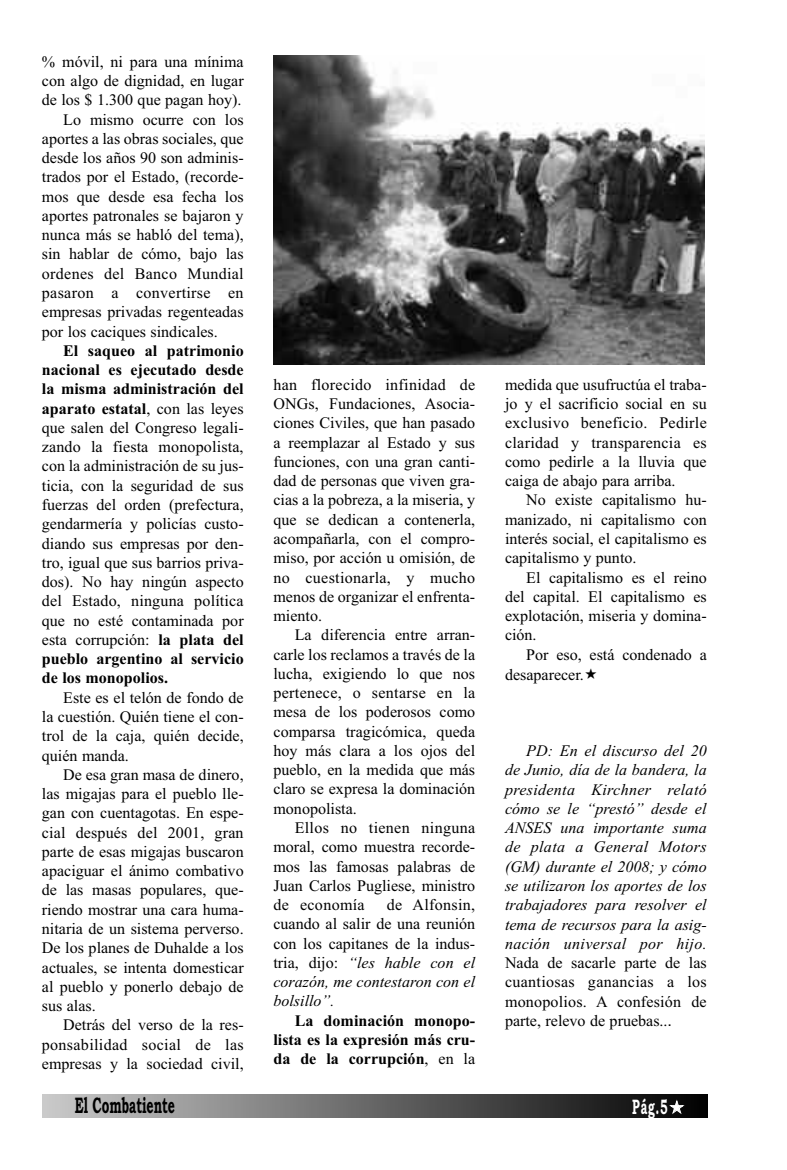
<style>
.page{position:relative;width:787px;height:1170px;background:#fff}
.page>*{position:absolute;margin:0;border:0;box-sizing:border-box;transform-origin:0 0}
.t1{font:700 22.5px "Bookman Old Style";color:#000;scale:.55 1}
.t2{font:700 21px "Bookman Old Style";color:#fff;scale:.55 1}
.t3{font:16.05px/19.2px "Times New Roman";color:#000;text-align:justify}
.t4{font:italic 16.05px/19.2px "Times New Roman";color:#000;text-align:justify}
.t5{font:700 16.05px/19.2px "Times New Roman";color:#000;text-align:justify}
.t6{font:16.05px "Times New Roman";letter-spacing:.02em;color:#000}
.s1{font-weight:700}
.s2{font-style:italic}
.s3{font-weight:400}
.s4{font-family:"Arial"}
</style>
<div class="page">
<div style="left:43px;top:1094px;width:664px;height:23px;background:linear-gradient(to right,#cacaca,#010101)"></div>
<img style="left:274px;top:55px;width:430px;height:309px">
<svg style="left:670px;top:1101px;width:13px;height:11px"></svg>
<p class="t3" style="left:42px;top:52px;width:203px">% móvil, ni para una mínima</p>
<p class="t3" style="left:42px;top:71px;width:203px">con algo de dignidad, en lugar</p>
<p class="t3" style="left:42px;top:90px;width:201px">de los $ 1.300 que pagan hoy).</p>
<p class="t3" style="left:63px;top:109px;width:182px">Lo mismo ocurre con los</p>
<p class="t3" style="left:42px;top:129px;width:203px">aportes a las obras sociales, que</p>
<p class="t3" style="left:42px;top:148px;width:203px">desde los años 90 son adminis-</p>
<p class="t3" style="left:42px;top:167px;width:203px">trados por el Estado, (recorde-</p>
<p class="t3" style="left:42px;top:186px;width:203px">mos que desde esa fecha los</p>
<p class="t3" style="left:42px;top:206px;width:203px">aportes patronales se bajaron y</p>
<p class="t3" style="left:42px;top:225px;width:203px">nunca más se habló del tema),</p>
<p class="t3" style="left:42px;top:244px;width:203px">sin hablar de cómo, bajo las</p>
<p class="t6" style="left:42px;top:264px;width:203px">ordenes del Banco Mundial</p>
<p class="t6" style="left:42px;top:283px;width:203px">pasaron a convertirse en</p>
<p class="t3" style="left:42px;top:302px;width:203px">empresas privadas regenteadas</p>
<p class="t3" style="left:42px;top:321px;width:177px">por los caciques sindicales.</p>
<p class="t3" style="left:42px;top:341px;width:203px;text-indent:21px"><span class="s1">El saqueo al patrimonio nacional es ejecutado desde la misma administración del aparato estatal</span>, con las leyes que salen del Congreso legali&shy;zando la fiesta monopolista, con la administración de su jus&shy;ticia, con la seguridad de sus fuerzas del orden (prefectura, gendarmería y policías custo&shy;diando sus empresas por den&shy;tro, igual que sus barrios priva&shy;dos). No hay ningún aspecto del Estado, ninguna política que no esté contaminada por esta corrupción: <span class="s1">la plata del pueblo argentino al servicio de los monopolios.</span></p>
<p class="t3" style="left:42px;top:687px;width:203px;text-indent:21px">Este es el telón de fondo de la cuestión. Quién tiene el con&shy;trol de la caja, quién decide, quién manda.</p>
<p class="t3" style="left:42px;top:764px;width:203px;text-indent:21px">De esa gran masa de dinero, las migajas para el pueblo lle&shy;gan con cuentagotas. En espe&shy;cial después del 2001, gran parte de esas migajas buscaron apaciguar el ánimo combativo de las masas populares, que&shy;riendo mostrar una cara huma&shy;nitaria de un sistema perverso.<br>De los planes de Duhalde a los actuales, se intenta domesticar al pueblo y ponerlo debajo de sus alas.</p>
<p class="t3" style="left:42px;top:1015px;width:203px;text-indent:21px">Detrás del verso de la res&shy;ponsabilidad social de las empresas y la sociedad civil,</p>
<p class="t3" style="left:273px;top:374px;width:203px">han florecido infinidad de ONGs, Fundaciones, Asocia&shy;ciones Civiles, que han pasado a reemplazar al Estado y sus funciones, con una gran canti&shy;dad de personas que viven gra&shy;cias a la pobreza, a la miseria, y que se dedican a contenerla, acompañarla, con el compro&shy;miso, por acción u omisión, de no cuestionarla, y mucho menos de organizar el enfrenta&shy;miento.</p>
<p class="t3" style="left:273px;top:625px;width:203px;text-indent:21px">La diferencia entre arran&shy;carle los reclamos a través de la lucha, exigiendo lo que nos pertenece, o sentarse en la mesa de los poderosos como comparsa tragicómica, queda hoy más clara a los ojos del pueblo, en la medida que más claro se expresa la dominación monopolista.</p>
<p class="t3" style="left:273px;top:817px;width:203px;text-indent:21px">Ellos no tienen ninguna moral, como muestra recorde&shy;mos las famosas palabras de Juan Carlos Pugliese, ministro de economía</p>
<p class="t3" style="left:273px;top:894px;width:203px;text-indent:113px">de Alfonsin, cuando al salir de una reunión con los capitanes de la indus&shy;tria, dijo: <span class="s2">“les hable con el corazón, me contestaron con el bolsillo”.</span></p>
<p class="t5" style="left:273px;top:1010px;width:203px;text-indent:21px">La dominación monopo&shy;lista es la expresión más cru&shy;da de la corrupción<span class="s3">, en la</span></p>
<p class="t3" style="left:505px;top:374px;width:203px">medida que usufructúa el traba&shy;jo y el sacrificio social en su exclusivo beneficio. Pedirle claridad y transparencia es como pedirle a la lluvia que caiga de abajo para arriba.</p>
<p class="t3" style="left:505px;top:490px;width:203px;text-indent:21px">No existe capitalismo hu&shy;manizado, ni capitalismo con interés social, el capitalismo es capitalismo y punto.</p>
<p class="t3" style="left:505px;top:567px;width:203px;text-indent:21px">El capitalismo es el reino del capital. El capitalismo es explotación, miseria y domina&shy;ción.</p>
<p class="t3" style="left:505px;top:643px;width:203px;line-height:20.5px;text-indent:21px">Por eso, está condenado a desaparecer.</p>
<p class="t4" style="left:505px;top:741px;width:203px;text-indent:21px">PD: En el discurso del 20 de Junio, día de la bandera, la presidenta Kirchner relató cómo se le “prestó” desde el ANSES una importante suma de plata a General Motors (GM) durante el 2008; y cómo se utilizaron los aportes de los trabajadores para resolver el tema de recursos para la asig&shy;nación universal por hijo.</p>
<p class="t3" style="left:505px;top:952px;width:203px">Nada de sacarle parte de las cuantiosas ganancias a los monopolios. A confesión de parte, relevo de pruebas..<span class="s4">.</span></p>
<h1 class="t1" style="left:75px;top:1092px;width:184px">El Combatiente</h1>
<h2 class="t2" style="left:632px;top:1094px;width:66px">Pág.5</h2>
</div>
